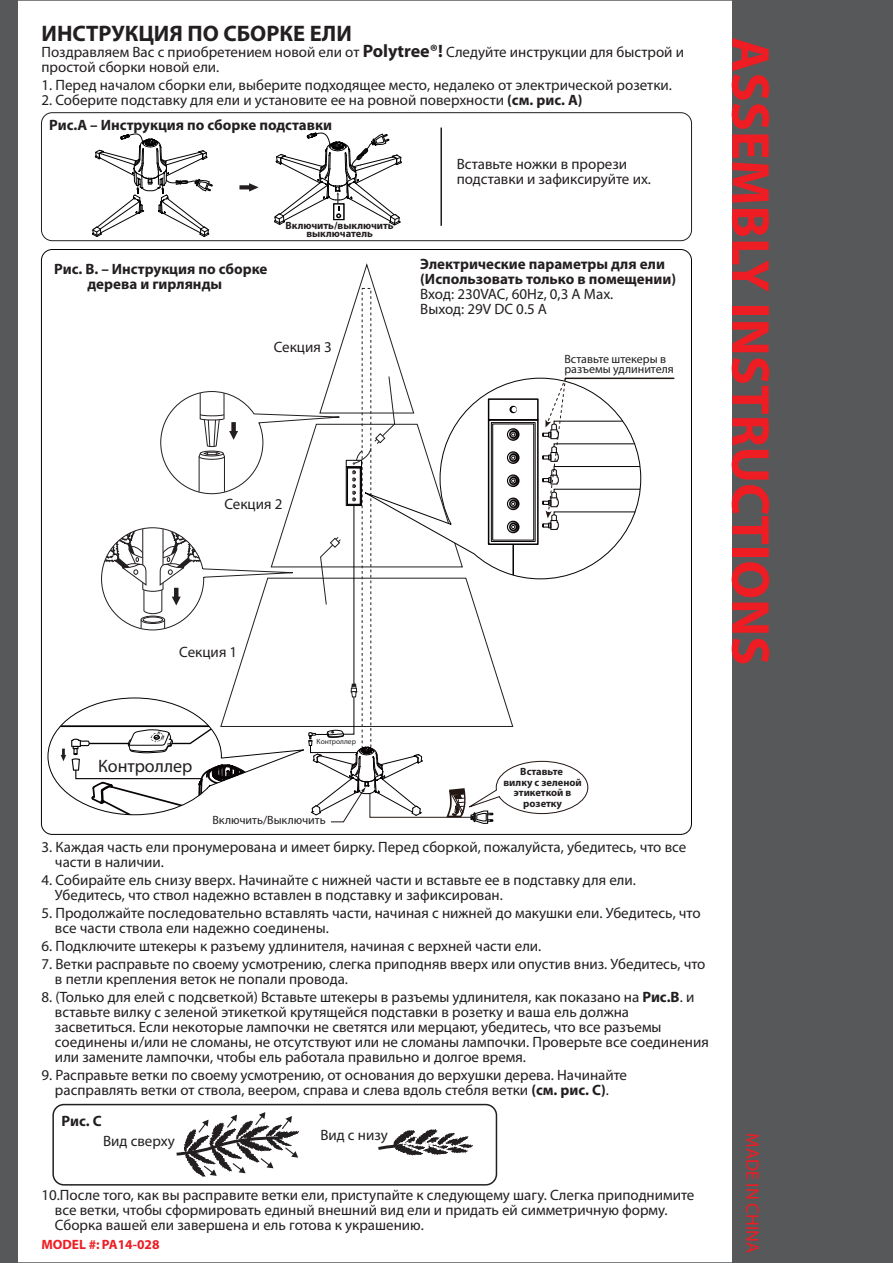
<style>
.page{position:relative;width:893px;height:1263px;background:#fff}
.page>*{position:absolute;margin:0;border:0;box-sizing:border-box;transform-origin:0 0}
.t1{font:700 54px "Myriad";color:#ee1d23}
.t2{font:700 22.5px "Myriad Pro";color:#231f20}
.t3{font:18px "Myriad";color:#ee1d23}
.t4{font:18px "Myriad Pro";color:#231f20}
.t5{font:15px/15px "Myriad Pro";color:#231f20}
.t6{font:700 15px/15px "Myriad Pro";color:#231f20}
.t7{font:700 13.5px "Myriad";color:#ee1d23}
.t8{font:12px/10.5px "Myriad Pro";color:#231f20}
.t9{font:700 10.5px/10.5px "Myriad Pro";color:#231f20;text-align:center}
.t10{font:7.5px "Myriad Pro";color:#231f20}
.s1{font-weight:700;font-size:18px}
.s2{font-weight:700}
.s3{font-family:"Myriad"}
</style>
<div class="page">
<div style="left:52px;top:1104px;width:445px;height:81px;border:2px solid #231f20;border-radius:11px"></div>
<svg style="left:378px;top:1129px;width:95px;height:27px"></svg>
<svg style="left:176px;top:1112px;width:123px;height:65px"></svg>
<div style="left:732px;top:0;width:161px;height:1263px;background:#57585a"></div>
<div style="left:0;top:0;width:18px;height:1263px;background:#57585a"></div>
<svg style="left:233px;top:264px;width:267px;height:420px"></svg>
<hr style="left:354px;top:506px;width:1px;height:178px;background:#030303">
<svg style="left:160px;top:391px;width:180px;height:103px"></svg>
<svg style="left:320px;top:536px;width:21px;height:69px"></svg>
<div style="left:346px;top:466px;width:16px;height:40px;border:1px solid #070304"></div>
<div style="left:347px;top:467px;width:14px;height:38px;border:1px solid #070304"></div>
<div style="left:347px;top:468px;width:13px;height:36px;border:1px solid #070304"></div>
<div style="left:346px;top:460px;width:16px;height:7px;border:1px solid #070304"></div>
<svg style="left:352px;top:376px;width:43px;height:125px"></svg>
<svg style="left:239px;top:183px;width:20px;height:9px"></svg>
<div style="left:41px;top:112px;width:651px;height:129px;border:1px solid #231f20;border-radius:11px"></div>
<hr style="left:440px;top:128px;width:2px;height:98px;background:#231f20">
<svg style="left:92px;top:112px;width:121px;height:125px"></svg>
<svg style="left:274px;top:132px;width:128px;height:94px"></svg>
<svg style="left:356px;top:377px;width:271px;height:203px"></svg>
<hr style="left:565px;top:378px;width:109px;height:1px;background:#221612">
<div style="left:488px;top:419px;width:51px;height:126px;border:2px solid #070304"></div>
<div style="left:491px;top:422px;width:44px;height:120px;border:1px solid #070304"></div>
<div style="left:492px;top:424px;width:42px;height:116px;border:1px solid #070304"></div>
<div style="left:488px;top:398px;width:51px;height:23px;border:2px solid #070304"></div>
<svg style="left:509px;top:406px;width:8px;height:7px"></svg>
<svg style="left:512px;top:407px;width:5px;height:5px"></svg>
<svg style="left:507px;top:428px;width:12px;height:13px"></svg>
<svg style="left:508px;top:429px;width:10px;height:11px"></svg>
<svg style="left:507px;top:451px;width:12px;height:13px"></svg>
<svg style="left:508px;top:452px;width:10px;height:11px"></svg>
<svg style="left:507px;top:521px;width:12px;height:12px"></svg>
<svg style="left:508px;top:522px;width:10px;height:10px"></svg>
<svg style="left:507px;top:497px;width:12px;height:13px"></svg>
<svg style="left:508px;top:499px;width:10px;height:10px"></svg>
<svg style="left:507px;top:474px;width:12px;height:13px"></svg>
<svg style="left:508px;top:476px;width:10px;height:10px"></svg>
<hr style="left:512px;top:544px;width:2px;height:31px;background:#070304">
<svg style="left:542px;top:377px;width:99px;height:153px"></svg>
<svg style="left:101px;top:527px;width:208px;height:104px"></svg>
<svg style="left:47px;top:684px;width:542px;height:140px"></svg>
<h2 class="t2" style="left:41px;top:19px;width:312px">ИНСТРУКЦИЯ ПО СБОРКЕ ЕЛИ</h2>
<p class="t5" style="left:41px;top:45px;width:644px">Поздравляем Вас с приобретением новой ели от <span class="s1">Polytree®!</span> Следуйте инструкции для быстрой и простой сборки новой ели.</p>
<p class="t5" style="left:41px;top:78px;width:632px">1. Перед началом сборки ели, выберите подходящее место, недалеко от электрической розетки.</p>
<p class="t5" style="left:41px;top:93px;width:543px">2. Соберите подставку для ели и установите ее на ровной поверхности <span class="s2">(см. рис. А)</span></p>
<p class="t6" style="left:49px;top:117px;width:284px">Рис.А – Инструкция по сборке подставки</p>
<p class="t6" style="left:88px;top:261px;width:182px;text-indent:-33px">Рис. В. – Инструкция по сборке дерева и гирлянды</p>
<p class="t9" style="left:286px;top:221px;width:110px;line-height:7.5px">Включить/выключить выключатель</p>
<p class="t5" style="left:274px;top:339px;width:60px">Секция <span class="s3">3</span></p>
<p class="t5" style="left:457px;top:156px;width:196px">Вставьте ножки в прорези подставки и зафиксируйте их.</p>
<p class="t6" style="left:420px;top:256px;width:257px">Электрические параметры для ели (Использовать только в помещении)</p>
<p class="t5" style="left:420px;top:287px;width:195px">Вход: 230VAC, 60Hz, 0,3 A Max.<br>Выход: 29V DC 0.5 A</p>
<p class="t8" style="left:564px;top:353px;width:111px">Вставьте штекеры в разъемы удлинителя</p>
<p class="t5" style="left:224px;top:496px;width:60px">Секция <span class="s3">2</span></p>
<p class="t5" style="left:179px;top:644px;width:60px">Секция <span class="s3">1</span></p>
<h1 class="t1" style="left:778px;top:37px;width:630px;rotate:90deg">ASSEMBLY INSTRUCTIONS</h1>
<p class="t4" style="left:98px;top:755px;width:96px">Контроллер</p>
<p class="t10" style="left:317px;top:737px;width:41px">Контроллер</p>
<p class="t8" style="left:212px;top:815px;width:115px">Включить/Выключить</p>
<p class="t9" style="left:503px;top:766px;width:80px">Вставьте<br>вилку с зеленой этикеткой в розетку</p>
<p class="t5" style="left:55px;top:839px;width:633px;text-indent:-14px">3. Каждая часть ели пронумерована и имеет бирку. Перед сборкой, пожалуйста, убедитесь, что все части в наличии.</p>
<p class="t5" style="left:55px;top:872px;width:582px;text-indent:-14px">4. Собирайте ель снизу вверх. Начинайте с нижней части и вставьте ее в подставку для ели.<br>Убедитесь, что ствол надежно вставлен в подставку и зафиксирован.</p>
<p class="t5" style="left:55px;top:905px;width:647px;text-indent:-14px">5. Продолжайте последовательно вставлять части, начиная с нижней до макушки ели. Убедитесь, что все части ствола ели надежно соединены.</p>
<p class="t5" style="left:41px;top:938px;width:501px">6. Подключите штекеры к разъему удлинителя, начиная с верхней части ели.</p>
<p class="t5" style="left:55px;top:956px;width:652px;text-indent:-14px">7. Ветки расправьте по своему усмотрению, слегка приподняв вверх или опустив вниз. Убедитесь, что в петли крепления веток не попали провода.</p>
<p class="t5" style="left:55px;top:989px;width:655px;text-indent:-14px">8. (Только для елей с подсветкой) Вставьте штекеры в разъемы удлинителя, как показано на <span class="s2">Рис.B</span>. и вставьте вилку с зеленой этикеткой крутящейся подставки в розетку и ваша ель должна засветиться. Если некоторые лампочки не светятся или мерцают, убедитесь, что все разъемы соединены и/или не сломаны, не отсутствуют или не сломаны лампочки. Проверьте все соединения или замените лампочки, чтобы ель работала правильно и долгое время.</p>
<p class="t5" style="left:41px;top:1067px;width:587px;text-align:center">9. Расправьте ветки по своему усмотрению, от основания до верхушки дерева. Начинайте расправлять ветки от ствола, веером, справа и слева вдоль стебля ветки <span class="s2">(см. рис. С)</span>.</p>
<p class="t6" style="left:62px;top:1113px;width:42px">Рис. С</p>
<p class="t5" style="left:103px;top:1134px;width:73px">Вид сверху</p>
<p class="t5" style="left:320px;top:1127px;width:69px">Вид с низу</p>
<p class="t5" style="left:55px;top:1187px;width:641px;text-indent:-14px">10.После того, как вы расправите ветки ели, приступайте к следующему шагу. Слегка приподнимите все ветки, чтобы сформировать единый внешний вид ели и придать ей симметричную форму.<br>Сборка вашей ели завершена и ель готова к украшению.</p>
<p class="t7" style="left:41px;top:1237px;width:120px">MODEL #: PA14-028</p>
<p class="t3" style="left:761px;top:1133px;width:121px;rotate:90deg">MADE IN CHINA</p>
</div>
